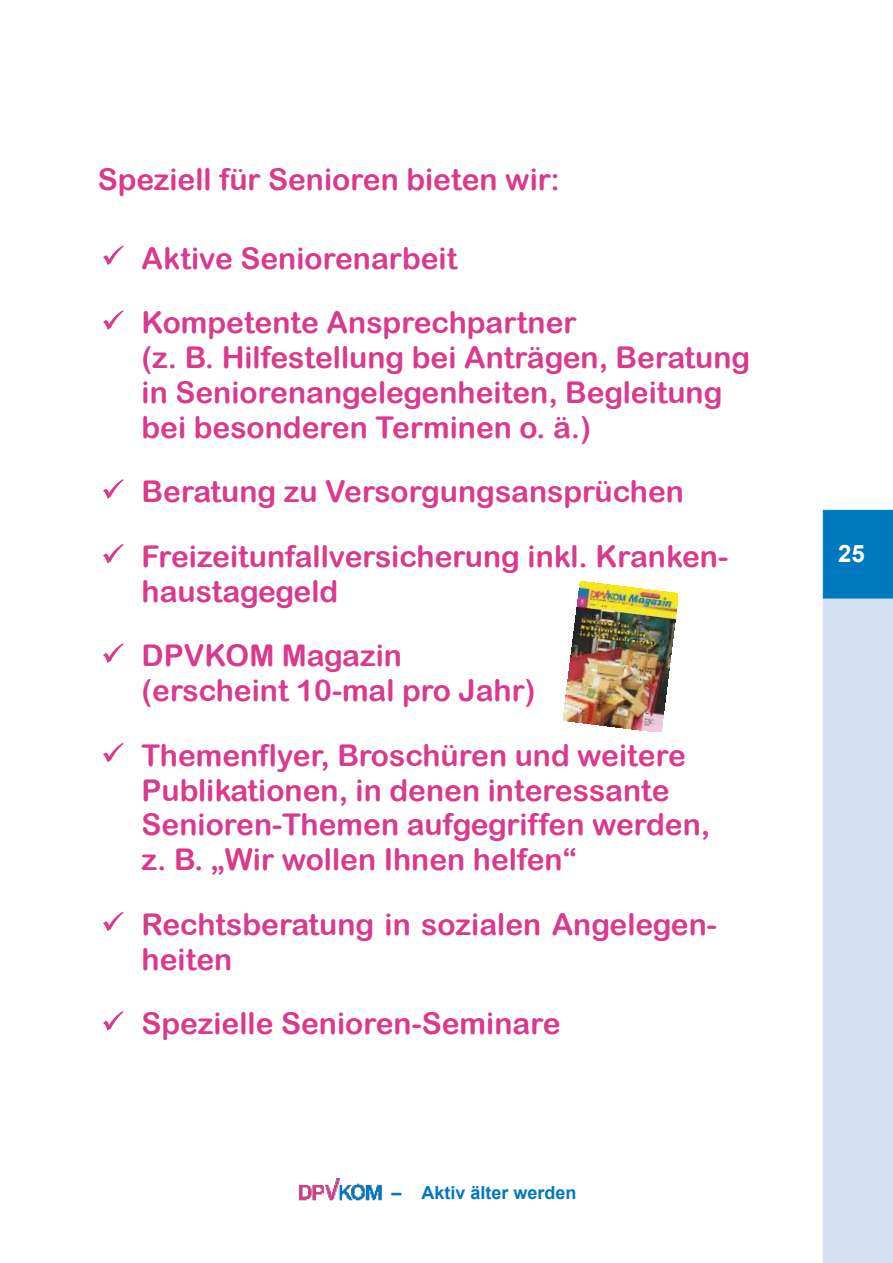
<style>
.page{position:relative;width:893px;height:1263px;background:#fff}
.page>*{position:absolute;margin:0;border:0;box-sizing:border-box;transform-origin:0 0}
.t1{font:30px/34.7px "Arial Rounded MT Bold";color:#d93a8c}
.t2{font:700 24px "Arial";color:#fff}
.t3{font:700 18px "Arial";color:#0078c0}
</style>
<div class="page">
<div style="left:823px;top:510px;width:70px;height:89px;background:#0078c0;border:1px solid #0078c0"></div>
<div style="left:823px;top:599px;width:70px;height:664px;background:#d3e0f4"></div>
<img style="left:299px;top:1179px;width:83px;height:21px">
<svg style="left:103px;top:246px;width:21px;height:19px"></svg>
<svg style="left:103px;top:310px;width:21px;height:20px"></svg>
<svg style="left:103px;top:479px;width:21px;height:20px"></svg>
<svg style="left:103px;top:544px;width:21px;height:19px"></svg>
<svg style="left:103px;top:643px;width:21px;height:20px"></svg>
<svg style="left:103px;top:743px;width:21px;height:19px"></svg>
<svg style="left:103px;top:912px;width:21px;height:19px"></svg>
<svg style="left:103px;top:1011px;width:21px;height:20px"></svg>
<img style="left:563px;top:582px;width:115px;height:150px">
<p class="t1" style="left:98px;top:165px;width:464px">Speziell für Senioren bieten wir:</p>
<p class="t1" style="left:142px;top:229px;width:437px;line-height:64.7px">Aktive Seniorenarbeit<br>Kompetente Ansprechpartner</p>
<p class="t1" style="left:142px;top:343px;width:610px">(z. B. Hilfestellung bei Anträgen, Beratung in Seniorenangelegenheiten, Begleitung bei besonderen Terminen o. ä.)</p>
<p class="t1" style="left:142px;top:462px;width:588px;line-height:64.7px">Beratung zu Versorgungsansprüchen<br>Freizeitunfallversicherung inkl. Kranken-</p>
<p class="t1" style="left:142px;top:562px;width:262px;line-height:64.7px">haustagegeld<br>DPVKOM Magazin</p>
<p class="t1" style="left:142px;top:661px;width:546px;line-height:64.7px">(erscheint 10-mal pro Jahr)<br>Themenflyer, Broschüren und weitere</p>
<p class="t1" style="left:142px;top:775px;width:570px">Publikationen, in denen interessante<br>Senioren-Themen aufgegriffen werden, z. B. „Wir wollen Ihnen helfen“</p>
<p class="t1" style="left:142px;top:910px;width:577px">Rechtsberatung in sozialen Angelegen&shy;heiten</p>
<p class="t1" style="left:142px;top:1009px;width:420px">Spezielle Senioren-Seminare</p>
<p class="t3" style="left:391px;top:1186px;width:187px">– Aktiv älter werden</p>
<p class="t2" style="left:838px;top:544px;width:28px">25</p>
</div>
